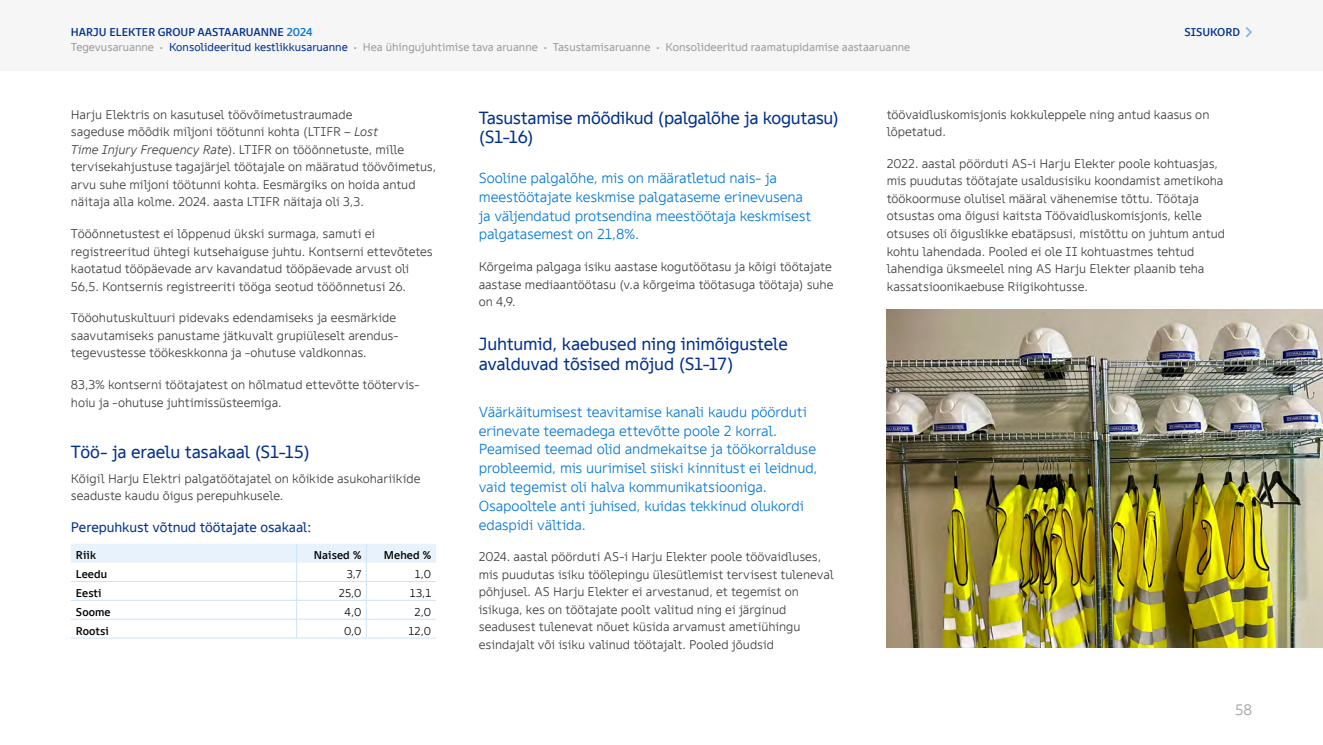
<style>
.page{position:relative;width:1323px;height:745px;background:#fff}
.page>*{position:absolute;margin:0;border:0;box-sizing:border-box;transform-origin:0 0}
.t1{font:17.5px/19.4px "TT Fellows";letter-spacing:-.015em;color:#00308f}
.t2{font:300 15px "TT Fellows";color:#9c9c9d}
.t3{font:300 14.38px/18.8px "TT Fellows";letter-spacing:-.015em;color:#0076d9}
.t4{font:13.75px "TT Fellows";letter-spacing:-.01em;color:#00308f}
.t5{font:300 12.5px/17.5px "TT Fellows";letter-spacing:-.005em;color:#3a3a39}
.t6{font:11.25px "TT Fellows";color:#9c9c9d}
.t7{font:500 11.25px "TT Fellows";color:#00308f}
.t8{font:500 11.25px "TT Fellows";letter-spacing:.01em;color:#000}
.t9{font:300 11.25px "TT Fellows";color:#000}
.s1{color:#0076d9}
.s2{color:#00308f}
.s3{font-style:italic}
</style>
<div class="page">
<div style="left:0;top:0;width:1323px;height:71px;background:#f6f6f6"></div>
<svg style="left:1245px;top:27px;width:7px;height:10px"></svg>
<svg style="left:71px;top:543px;width:365px;height:94px"></svg>
<hr style="left:71px;top:637px;width:226px;height:1px;background:#cde4f6">
<hr style="left:297px;top:637px;width:69px;height:1px;background:#cde4f6">
<hr style="left:366px;top:637px;width:70px;height:1px;background:#cde4f6">
<img style="left:887px;top:309px;width:436px;height:338px">
<p class="t7" style="left:71px;top:25px;width:243px">HARJU ELEKTER GROUP AASTAARUANNE <span class="s1">2024</span></p>
<p class="t7" style="left:1184px;top:25px;width:57px">SISUKORD</p>
<p class="t6" style="left:71px;top:40px;width:841px">Tegevusaruanne • <span class="s2">Konsolideeritud kestlikkusaruanne</span> • Hea ühingujuhtimise tava aruanne • Tasustamisaruanne • Konsolideeritud raamatupidamise aastaaruanne</p>
<p class="t5" style="left:71px;top:105px;width:367px">Harju Elektris on kasutusel töövõimetustraumade<br>sageduse mõõdik miljoni töötunni kohta (LTIFR <span class="s3">– Lost<br>Time Injury Frequency Rate</span>). LTIFR on tööõnnetuste, mille tervisekahjustuse tagajärjel töötajale on määratud töövõimetus, arvu suhe miljoni töötunni kohta. Eesmärgiks on hoida antud näitaja alla kolme. 2024. aasta LTIFR näitaja oli 3,3.</p>
<p class="t5" style="left:71px;top:224px;width:363px">Tööõnnetustest ei lõppenud ükski surmaga, samuti ei registreeritud ühtegi kutsehaiguse juhtu. Kontserni ettevõtetes kaotatud tööpäevade arv kavandatud tööpäevade arvust oli 56,5. Kontsernis registreeriti tööga seotud tööõnnetusi 26.</p>
<p class="t5" style="left:71px;top:309px;width:329px">Tööohutuskultuuri pidevaks edendamiseks ja eesmärkide saavutamiseks panustame jätkuvalt grupiüleselt arendus&shy;tegevustesse töökeskkonna ja -ohutuse valdkonnas.</p>
<p class="t5" style="left:71px;top:375px;width:350px">83,3% kontserni töötajatest on hõlmatud ettevõtte töötervis&shy;hoiu ja -ohutuse juhtimissüsteemiga.</p>
<h1 class="t1" style="left:71px;top:441px;width:241px">Töö- ja eraelu tasakaal (S1-15)</h1>
<p class="t5" style="left:71px;top:469px;width:351px">Kõigil Harju Elektri palgatöötajatel on kõikide asukohariikide seaduste kaudu õigus perepuhkusele.</p>
<p class="t4" style="left:71px;top:518px;width:242px">Perepuhkust võtnud töötajate osakaal:</p>
<p class="t8" style="left:76px;top:548px;width:22px">Riik</p>
<p class="t8" style="left:314px;top:548px;width:49px">Naised %</p>
<p class="t8" style="left:384px;top:548px;width:49px">Mehed %</p>
<p class="t8" style="left:76px;top:567px;width:33px">Leedu</p>
<p class="t9" style="left:347px;top:567px;width:16px">3,7</p>
<p class="t9" style="left:415px;top:567px;width:18px">1,0</p>
<p class="t8" style="left:76px;top:586px;width:27px">Eesti</p>
<p class="t9" style="left:339px;top:586px;width:24px">25,0</p>
<p class="t9" style="left:410px;top:586px;width:23px">13,1</p>
<p class="t8" style="left:76px;top:604px;width:36px">Soome</p>
<p class="t9" style="left:345px;top:605px;width:18px">4,0</p>
<p class="t9" style="left:414px;top:605px;width:18px">2,0</p>
<p class="t8" style="left:76px;top:623px;width:34px">Rootsi</p>
<p class="t9" style="left:344px;top:623px;width:19px">0,0</p>
<p class="t9" style="left:409px;top:623px;width:24px">12,0</p>
<h1 class="t1" style="left:479px;top:107px;width:362px">Tasustamise mõõdikud (palgalõhe ja kogutasu) (S1-16)</h1>
<p class="t3" style="left:479px;top:168px;width:334px">Sooline palgalõhe, mis on määratletud nais- ja meestöötajate keskmise palgataseme erinevusena ja väljendatud protsendina meestöötaja keskmisest palgatasemest on 21,8%.</p>
<p class="t5" style="left:479px;top:257px;width:356px">Kõrgeima palgaga isiku aastase kogutöötasu ja kõigi töötajate aastase mediaantöötasu (v.a kõrgeima töötasuga töötaja) suhe on 4,9.</p>
<h1 class="t1" style="left:479px;top:334px;width:310px">Juhtumid, kaebused ning inimõigustele avalduvad tõsised mõjud (S1-17)</h1>
<p class="t3" style="left:479px;top:402px;width:340px">Väärkäitumisest teavitamise kanali kaudu pöörduti erinevate teemadega ettevõtte poole 2 korral.<br>Peamised teemad olid andmekaitse ja töökorralduse probleemid, mis uurimisel siiski kinnitust ei leidnud, vaid tegemist oli halva kommunikatsiooniga.<br>Osapooltele anti juhised, kuidas tekkinud olukordi edaspidi vältida.</p>
<p class="t5" style="left:479px;top:547px;width:356px">2024. aastal pöörduti AS-i Harju Elekter poole töövaidluses, mis puudutas isiku töölepingu ülesütlemist tervisest tuleneval põhjusel. AS Harju Elekter ei arvestanud, et tegemist on isikuga, kes on töötajate poolt valitud ning ei järginud seadusest tulenevat nõuet küsida arvamust ametiühingu esindajalt või isiku valinud töötajalt. Pooled jõudsid</p>
<p class="t5" style="left:887px;top:105px;width:324px">töövaidluskomisjonis kokkuleppele ning antud kaasus on lõpetatud.</p>
<p class="t5" style="left:887px;top:154px;width:340px">2022. aastal pöörduti AS-i Harju Elekter poole kohtuasjas, mis puudutas töötajate usaldusisiku koondamist ametikoha töökoormuse olulisel määral vähenemise tõttu. Töötaja otsustas oma õigusi kaitsta Töövaidluskomisjonis, kelle otsuses oli õiguslikke ebatäpsusi, mistõttu on juhtum antud kohtu lahendada. Pooled ei ole II kohtuastmes tehtud lahendiga üksmeelel ning AS Harju Elekter plaanib teha kassatsioonikaebuse Riigikohtusse.</p>
<p class="t2" style="left:1235px;top:700px;width:18px">58</p>
</div>
